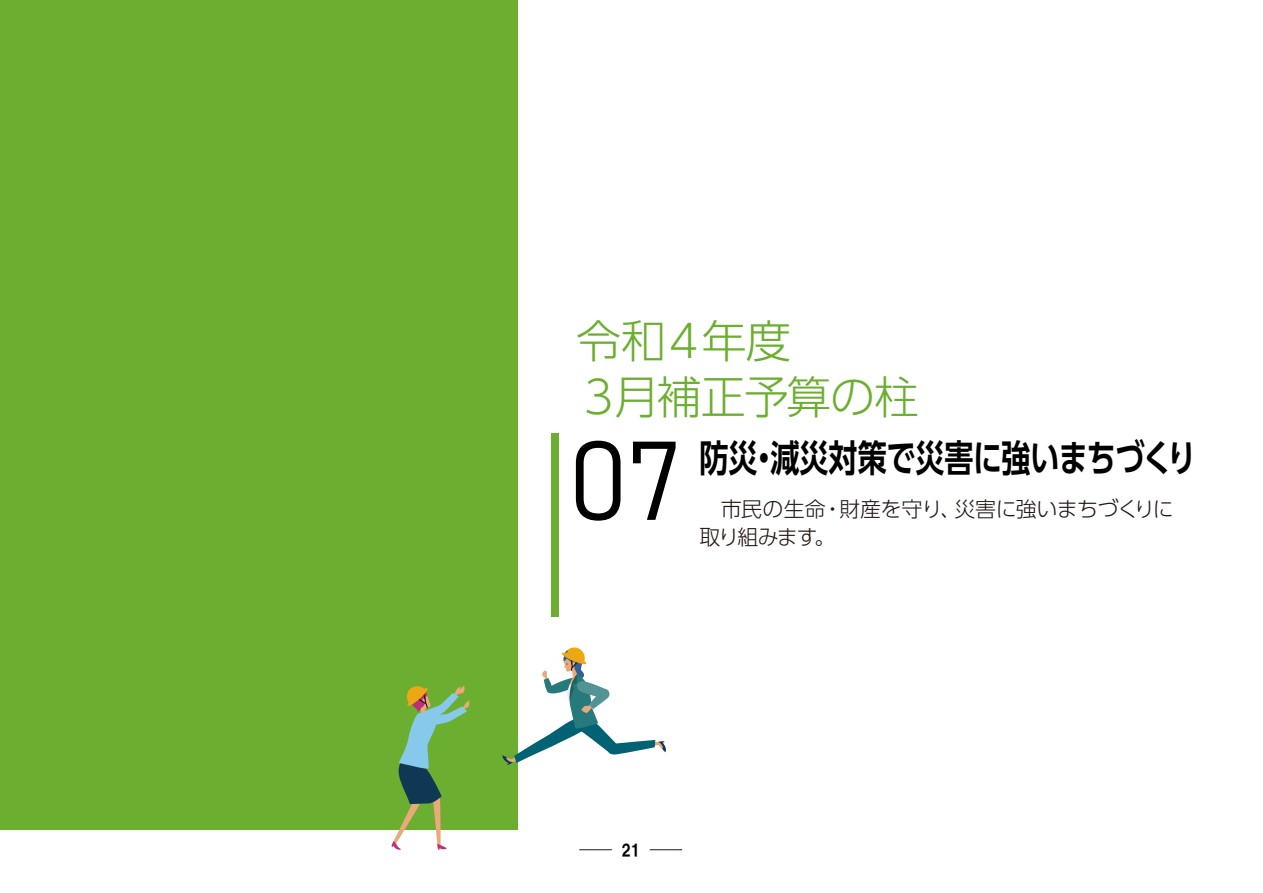
<style>
.page{position:relative;width:1263px;height:893px;background:#fff}
.page>*{position:absolute;margin:0;border:0;box-sizing:border-box;transform-origin:0 0}
.t1{font:110.1px "Bahnschrift";color:#000}
.t2{font:300 45px/56.4px "UD Shin Go Pro";letter-spacing:-.04em;color:#6caf30}
.t3{font:700 37.35px "UD Shin Go Pro De";letter-spacing:-.01em;color:#000;scale:.78 1}
.t4{font:300 21px/28.2px "UD Shin Go Pro";letter-spacing:-.04em;color:#221714}
.t5{font:16.05px "HGP Soei Kakugothic UB";color:#000}
</style>
<div class="page">
<hr style="left:579px;top:849px;width:33px;height:1px;background:#221714">
<hr style="left:650px;top:849px;width:32px;height:1px;background:#221714">
<div style="left:551px;top:433px;width:7px;height:184px;background:#6caf30"></div>
<div style="left:0;top:0;width:517px;height:829px;background:#6caf30"></div>
<svg style="left:391px;top:685px;width:79px;height:165px"></svg>
<svg style="left:502px;top:646px;width:164px;height:119px"></svg>
<h2 class="t2" style="left:576px;top:311px;width:344px">令和４年度<br>３月補正予算の柱</h2>
<h1 class="t1" style="left:568px;top:397px;width:116px">07</h1>
<h3 class="t3" style="left:699px;top:427px;width:639px">防災・減災対策で災害に強いまちづくり</h3>
<p class="t4" style="left:699px;top:494px;width:476px">　市民の生命・財産を守り、災害に強いまちづくりに取り組みます。</p>
<p class="t5" style="left:621px;top:842px;width:21px">21</p>
</div>
